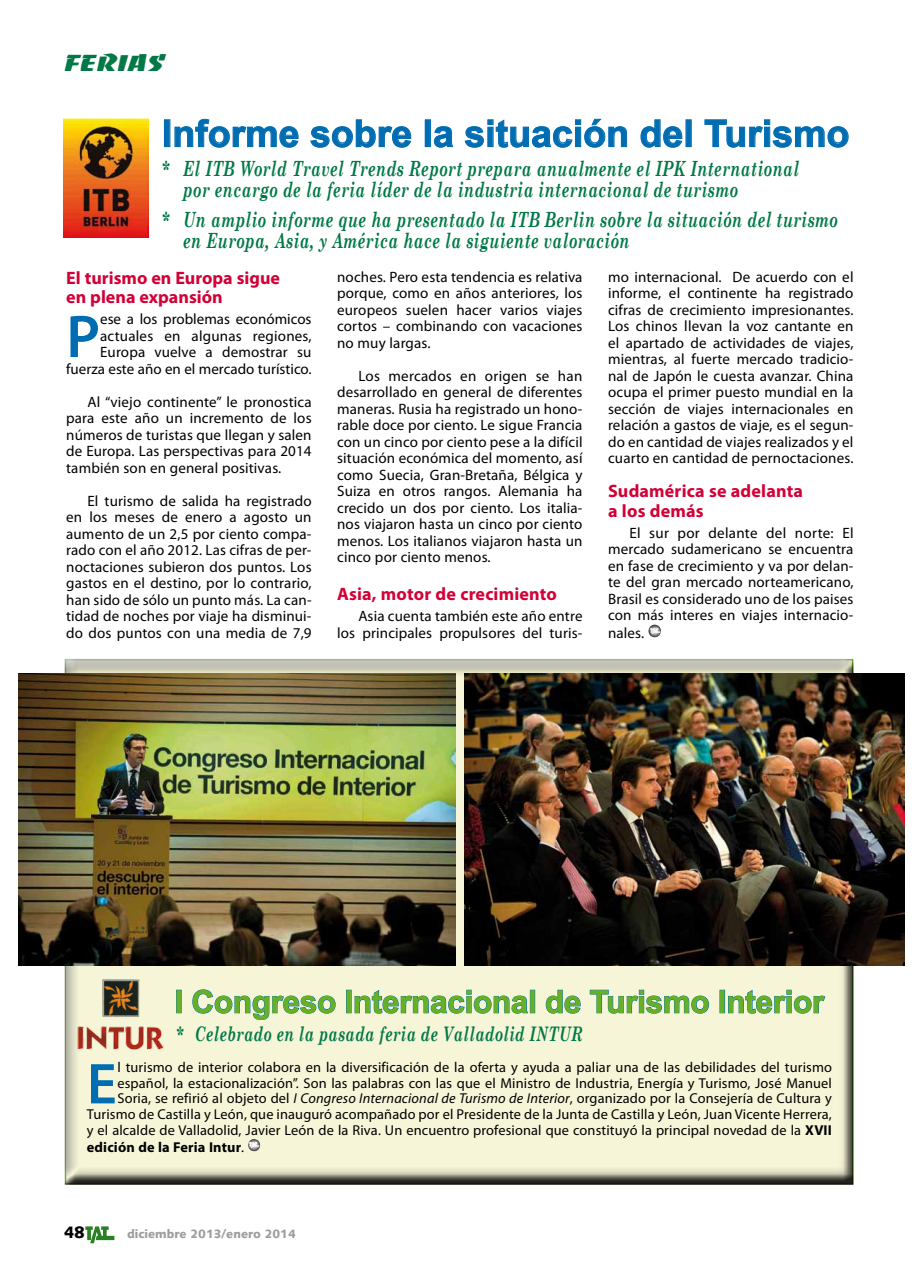
<style>
.page{position:relative;width:915px;height:1276px;background:#fff}
.page>*{position:absolute;margin:0;border:0;box-sizing:border-box;transform-origin:0 0}
.t1{font:600 60.75px "Myriad Pro";color:#006db3}
.t2{font:600 58.05px "Myriad Pro";color:#006db3}
.t3{font:700 37.5px "Arial";color:#006db3}
.t4{font:700 31.5px "Arial";letter-spacing:-.01em;color:#67af23}
.t5{font:22.5px "Baccarat Wide";letter-spacing:-.02em;color:#007946}
.t6{font:italic 700 21px/21px "Century Schoolbook";letter-spacing:.03em;color:#007946;scale:.7 1}
.t7{font:italic 700 20.1px "Century Schoolbook";letter-spacing:.03em;color:#007946;scale:.7 1}
.t8{font:700 18px/19.5px "Myriad Pro";letter-spacing:.005em;color:#d20037}
.t9{font:900 16.5px "Syntax";color:#000}
.t10{font:15px/16.5px "Myriad Pro";letter-spacing:.01em;color:#000;text-align:justify}
.t11{font:14.4px "Myriad Pro";letter-spacing:.01em;color:#000}
.t12{font:700 14.4px "Myriad Pro";letter-spacing:.01em;color:#000}
.t13{font:900 12px "Syntax";color:#9c9e9f}
.s1{font-style:italic}
.s2{font-weight:700}
.s3{font-weight:400}
</style>
<div class="page">
<svg style="left:85px;top:1226px;width:29px;height:17px"></svg>
<img style="left:64px;top:119px;width:84px;height:118px">
<div style="left:164px;top:119px;width:6px;height:28px;border:1px solid #006db3"></div>
<svg style="left:174px;top:119px;width:125px;height:29px"></svg>
<svg style="left:310px;top:119px;width:101px;height:29px"></svg>
<div style="left:425px;top:119px;width:5px;height:28px;border:1px solid #006db3"></div>
<svg style="left:433px;top:126px;width:20px;height:22px"></svg>
<svg style="left:464px;top:119px;width:163px;height:29px"></svg>
<svg style="left:640px;top:119px;width:42px;height:29px"></svg>
<svg style="left:704px;top:119px;width:144px;height:29px"></svg>
<div style="left:64px;top:658px;width:789px;height:527px;background:#000;opacity:.75"></div>
<img style="left:75px;top:978px;width:91px;height:74px">
<img style="left:19px;top:673px;width:436px;height:293px">
<img style="left:464px;top:673px;width:440px;height:293px">
<svg style="left:648px;top:624px;width:13px;height:13px"></svg>
<div style="left:176px;top:990px;width:5px;height:23px;border:1px solid #006db3"></div>
<svg style="left:192px;top:989px;width:144px;height:31px;background:#ceded1"></svg>
<div style="left:346px;top:990px;width:5px;height:23px;border:1px solid #006db3"></div>
<svg style="left:354px;top:989px;width:174px;height:25px;background:#c4d8d0"></svg>
<div style="left:530px;top:990px;width:5px;height:23px;border:1px solid #006db3"></div>
<svg style="left:545px;top:989px;width:36px;height:25px"></svg>
<svg style="left:589px;top:989px;width:120px;height:25px;background:#c5d9d0"></svg>
<svg style="left:727px;top:989px;width:98px;height:25px;background:#c3d8d0"></svg>
<svg style="left:248px;top:1138px;width:12px;height:13px"></svg>
<h3 class="t5" style="left:64px;top:50px;width:102px">FERIAS</h3>
<h3 class="t3" style="left:162px;top:109px;width:688px">Informe sobre la situación del Turismo</h3>
<h3 class="t6" style="left:183px;top:157px;width:881px;text-indent:-21px">* El ITB World Travel Trends Report prepara anualmente el IPK International por encargo de la feria líder de la industria internacional de turismo</h3>
<h3 class="t6" style="left:183px;top:208px;width:936px;text-indent:-21px">* Un amplio informe que ha presentado la ITB Berlin sobre la situación del turismo en Europa, Asia, y América hace la siguiente valoración</h3>
<p class="t8" style="left:66px;top:267px;width:215px">El turismo en Europa sigue en plena expansión</p>
<h1 class="t1" style="left:66px;top:298px;width:35px">P</h1>
<p class="t10" style="left:337px;top:268px;width:247px">noches. Pero esta tendencia es relativa porque, como en años anteriores, los europeos suelen hacer varios viajes cortos – combinando con vacaciones no muy largas.</p>
<p class="t10" style="left:337px;top:367px;width:247px;text-indent:21px">Los mercados en origen se han desarrollado en general de diferentes maneras. Rusia ha registrado un hono&shy;rable doce por ciento. Le sigue Francia con un cinco por ciento pese a la difícil situación económica del momento, así como Suecia, Gran-Bretaña, Bélgica y Suiza en otros rangos. Alemania ha crecido un dos por ciento. Los italia&shy;nos viajaron hasta un cinco por ciento menos. Los italianos viajaron hasta un cinco por ciento menos.</p>
<p class="t8" style="left:337px;top:584px;width:221px">Asia, motor de crecimiento</p>
<p class="t10" style="left:337px;top:607px;width:247px;text-align:right">Asia cuenta también este año entre los principales propulsores del turis-</p>
<p class="t10" style="left:608px;top:268px;width:247px">mo internacional. De acuerdo con el informe, el continente ha registrado cifras de crecimiento impresionantes.<br>Los chinos llevan la voz cantante en el apartado de actividades de viajes, mientras, al fuerte mercado tradicio&shy;nal de Japón le cuesta avanzar. China ocupa el primer puesto mundial en la sección de viajes internacionales en relación a gastos de viaje, es el segun&shy;do en cantidad de viajes realizados y el cuarto en cantidad de pernoctaciones.</p>
<p class="t8" style="left:608px;top:481px;width:196px">Sudamérica se adelanta a los demás</p>
<p class="t10" style="left:608px;top:524px;width:247px;text-indent:21px">El sur por delante del norte: El mercado sudamericano se encuentra en fase de crecimiento y va por delan&shy;te del gran mercado norteamericano, Brasil es considerado uno de los paises con más interes en viajes internacio&shy;nales.</p>
<p class="t10" style="left:66px;top:310px;width:247px;text-align:right">ese a los problemas económicos actuales en algunas regiones,<br>Europa vuelve a demostrar su fuerza este año en el mercado turístico.</p>
<p class="t10" style="left:66px;top:393px;width:247px;text-indent:21px">Al “viejo continente” le pronostica para este año un incremento de los números de turistas que llegan y salen de Europa. Las perspectivas para 2014 también son en general positivas.</p>
<p class="t10" style="left:66px;top:492px;width:247px;text-indent:21px">El turismo de salida ha registrado en los meses de enero a agosto un aumento de un 2,5 por ciento compa&shy;rado con el año 2012. Las cifras de per&shy;noctaciones subieron dos puntos. Los gastos en el destino, por lo contrario, han sido de sólo un punto más. La can&shy;tidad de noches por viaje ha disminui&shy;do dos puntos con una media de 7,9</p>
<h3 class="t4" style="left:174px;top:981px;width:651px">I Congreso Internacional de Turismo Interior</h3>
<h3 class="t7" style="left:176px;top:1021px;width:582px">* Celebrado en la pasada feria de Valladolid INTUR</h3>
<h2 class="t2" style="left:87px;top:1047px;width:31px">E</h2>
<p class="t11" style="left:117px;top:1058px;width:715px">l turismo de interior colabora en la diversificación de la oferta y ayuda a paliar una de las debilidades del turismo</p>
<p class="t11" style="left:117px;top:1074px;width:715px">español, la estacionalización”. Son las palabras con las que el Ministro de Industria, Energía y Turismo, José Manuel</p>
<p class="t11" style="left:117px;top:1089px;width:715px">Soria, se refirió al objeto del <span class="s1">I Congreso Internacional de Turismo de Interior</span>, organizado por la Consejería de Cultura y</p>
<p class="t11" style="left:87px;top:1105px;width:746px">Turismo de Castilla y León, que inauguró acompañado por el Presidente de la Junta de Castilla y León, Juan Vicente Herrera,</p>
<p class="t11" style="left:87px;top:1121px;width:746px">y el alcalde de Valladolid, Javier León de la Riva. Un encuentro profesional que constituyó la principal novedad de la <span class="s2">XVII</span></p>
<p class="t12" style="left:87px;top:1137px;width:159px">edición de la Feria Intur<span class="s3">.</span></p>
<p class="t9" style="left:64px;top:1222px;width:22px">48</p>
<p class="t13" style="left:127px;top:1227px;width:170px">diciembre 2013/enero 2014</p>
</div>
